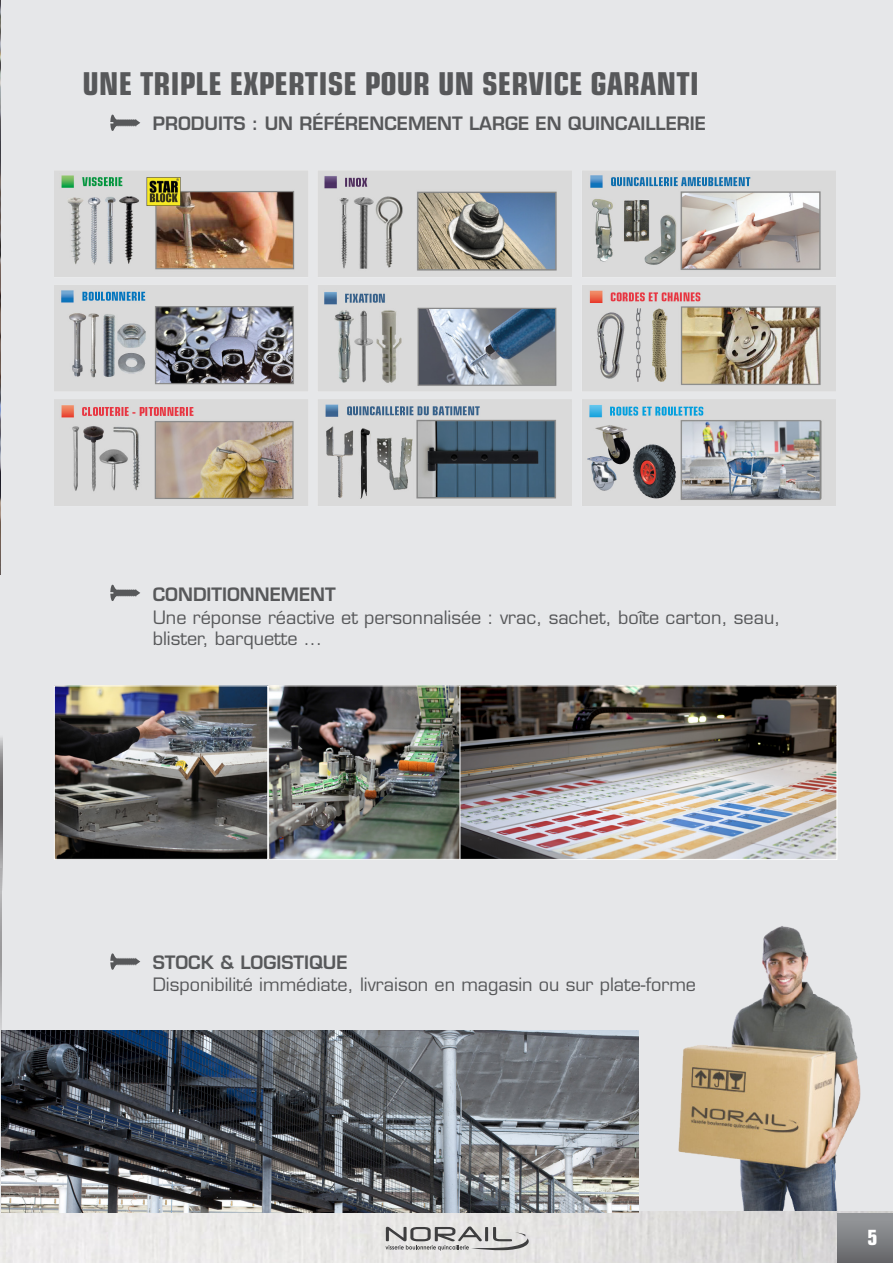
<style>
.page{position:relative;width:893px;height:1263px;background:#fff}
.page>*{position:absolute;margin:0;border:0;box-sizing:border-box;transform-origin:0 0}
.t1{font:700 condensed 31.5px "Eurostile LT Std";color:#57585a}
.t2{font:700 condensed 21px "Eurostile LT Std";color:#fff}
.t3{font:18px/21.6px "Eurostile LT Std";color:#57585a}
.t4{font:600 18px "Eurostile LT Std";color:#57585a}
</style>
<div class="page">
<div style="left:0;top:1214px;width:838px;height:49px;background:linear-gradient(to right,#f1efef,#d9d8d7)"></div>
<hr style="left:0;top:1214px;width:1px;height:49px;background:#fff">
<div style="left:0;top:0;width:893px;height:1211px;background:#e6e7e9"></div>
<img style="left:0;top:0;width:1px;height:575px">
<svg style="left:110px;top:114px;width:30px;height:17px"></svg>
<svg style="left:110px;top:584px;width:30px;height:17px"></svg>
<svg style="left:110px;top:953px;width:30px;height:17px"></svg>
<img style="left:56px;top:687px;width:779px;height:171px">
<div style="left:446px;top:685px;width:391px;height:175px;border:1px solid #fff"></div>
<div style="left:54px;top:685px;width:214px;height:175px;border:1px solid #fff"></div>
<div style="left:268px;top:685px;width:192px;height:175px;border:1px solid #fff"></div>
<img style="left:1px;top:1030px;width:638px;height:182px">
<div style="left:838px;top:1213px;width:55px;height:50px;background:linear-gradient(to bottom,#999c9f,#66676a)"></div>
<img style="left:678px;top:926px;width:183px;height:285px">
<hr style="left:0;top:142px;width:1px;height:148px;background:#231f20">
<hr style="left:0;top:868px;width:1px;height:189px;background:#231f20">
<hr style="left:0;top:734px;width:3px;height:157px;background:#231f20">
<svg style="left:385px;top:1226px;width:144px;height:24px;background:#b7b7b6"></svg>
<img style="left:54px;top:171px;width:781px;height:335px">
<h1 class="t1" style="left:83px;top:64px;width:618px">UNE TRIPLE EXPERTISE POUR UN SERVICE GARANTI</h1>
<p class="t4" style="left:153px;top:113px;width:555px">PRODUITS : UN RÉFÉRENCEMENT LARGE EN QUINCAILLERIE</p>
<p class="t4" style="left:153px;top:583px;width:184px">CONDITIONNEMENT</p>
<p class="t3" style="left:153px;top:606px;width:629px">Une réponse réactive et personnalisée : vrac, sachet, boîte carton, seau, blister, barquette ...</p>
<p class="t4" style="left:153px;top:951px;width:196px">STOCK &amp; LOGISTIQUE</p>
<p class="t3" style="left:153px;top:973px;width:545px">Disponibilité immédiate, livraison en magasin ou sur plate-forme</p>
<p class="t2" style="left:867px;top:1225px;width:12px">5</p>
</div>
